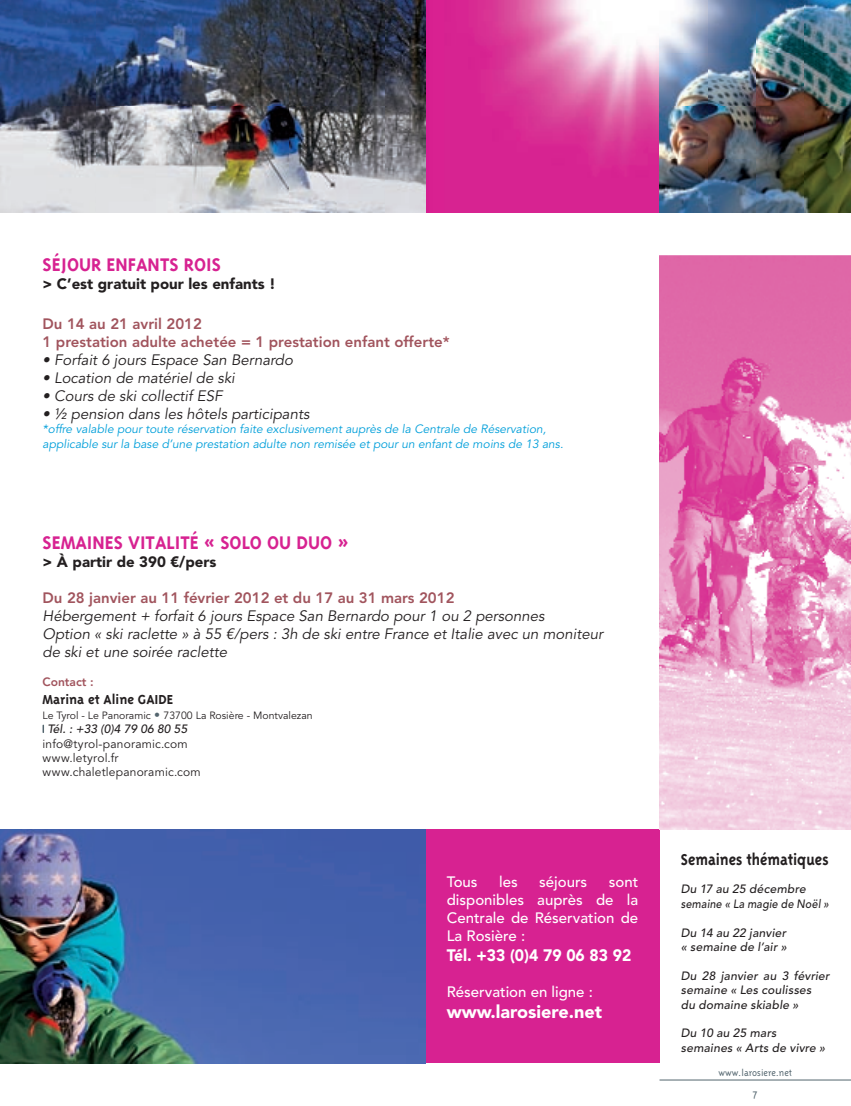
<style>
.page{position:relative;width:851px;height:1106px;background:#fff}
.page>*{position:absolute;margin:0;border:0;box-sizing:border-box;transform-origin:0 0}
.t1{font:700 21px "Triplex";color:#d72291}
.t2{font:700 18px "Triplex";letter-spacing:-.005em;color:#231f20;scale:.92 1}
.t3{font:900 18px "Avenir LT Std";color:#fff}
.t4{font:900 16.5px "Avenir LT Std";color:#fff;scale:.95 1}
.t5{font:italic 15px/18px "Avenir LT Std";color:#231f20}
.t6{font:800 15px/18px "Avenir LT Std";color:#a1545d}
.t7{font:500 15px/18px "Avenir LT Std";color:#fff;text-align:justify}
.t8{font:900 15px "Avenir LT Std";color:#231f20}
.t9{font:700 15px "Triplex";color:#231f20}
.t10{font:italic 12px/14.4px "Avenir LT Std";color:#009fda}
.t11{font:italic 500 12px/14.4px "Avenir LT Std";letter-spacing:.02em;color:#231f20}
.t12{font:12px/14.4px "Avenir LT Std";letter-spacing:.015em;color:#231f20}
.t13{font:italic 500 12px "Avenir LT Std";color:#231f20}
.t14{font:800 12px "Avenir LT Std";color:#a1545d}
.t15{font:300 12px "Triplex";color:#53656e}
.t16{font:10.5px "Avenir LT Std";color:#231f20}
.t17{font:300 10.5px "Triplex";color:#53656e}
.s1{font-size:12px;color:#53656e}
</style>
<div class="page">
<hr style="left:659px;top:1079px;width:191px;height:1px;background:#53656e">
<div style="left:425px;top:829px;width:234px;height:234px;background:#d72291"></div>
<img style="left:0;top:0;width:850px;height:213px">
<img style="left:0;top:829px;width:425px;height:234px">
<img style="left:659px;top:255px;width:191px;height:574px">
<img style="left:386px;top:204px;width:464px;height:9px">
<img style="left:659px;top:0;width:1px;height:204px">
<h1 class="t1" style="left:43px;top:253px;width:180px">SÉJOUR ENFANTS ROIS</h1>
<p class="t8" style="left:43px;top:275px;width:235px">&gt; C’est gratuit pour les enfants !</p>
<p class="t6" style="left:43px;top:315px;width:408px">Du 14 au 21 avril 2012<br>1 prestation adulte achetée = 1 prestation enfant offerte*</p>
<p class="t5" style="left:43px;top:351px;width:252px">• Forfait 6 jours Espace San Bernardo</p>
<p class="t5" style="left:43px;top:369px;width:194px">• Location de matériel de ski</p>
<p class="t5" style="left:43px;top:387px;width:181px">• Cours de ski collectif ESF</p>
<p class="t5" style="left:43px;top:405px;width:268px">• ½ pension dans les hôtels participants</p>
<p class="t10" style="left:43px;top:422px;width:522px">*offre valable pour toute réservation faite exclusivement auprès de la Centrale de Réservation, applicable sur la base d’une prestation adulte non remisée et pour un enfant de moins de 13 ans.</p>
<h1 class="t1" style="left:43px;top:531px;width:307px">SEMAINES VITALITÉ « SOLO OU DUO »</h1>
<p class="t8" style="left:43px;top:553px;width:175px">&gt; À partir de 390 €/pers</p>
<p class="t6" style="left:43px;top:589px;width:413px">Du 28 janvier au 11 février 2012 et du 17 au 31 mars 2012</p>
<p class="t5" style="left:43px;top:607px;width:562px">Hébergement + forfait 6 jours Espace San Bernardo pour 1 ou 2 personnes<br>Option « ski raclette » à 55 €/pers : 3h de ski entre France et Italie avec un moniteur de ski et une soirée raclette</p>
<p class="t14" style="left:43px;top:675px;width:53px">Contact :</p>
<p class="t9" style="left:43px;top:691px;width:132px">Marina et Aline GAIDE</p>
<p class="t16" style="left:43px;top:709px;width:271px">Le Tyrol - Le Panoramic <span class="s1">•</span> 73700 La Rosière - Montvalezan</p>
<p class="t13" style="left:47px;top:722px;width:141px">Tél. : +33 (0)4 79 06 80 55</p>
<p class="t12" style="left:43px;top:736px;width:160px">info@tyrol-panoramic.com www.letyrol.fr www.chaletlepanoramic.com</p>
<p class="t7" style="left:446px;top:872px;width:32px">Tous</p>
<p class="t7" style="left:499px;top:872px;width:20px">les</p>
<p class="t7" style="left:539px;top:872px;width:50px">séjours</p>
<p class="t7" style="left:446px;top:872px;width:193px;text-indent:162px">sont disponibles auprès de la Centrale de Réservation de La Rosière :</p>
<p class="t4" style="left:446px;top:944px;width:196px">Tél. +33 (0)4 79 06 83 92</p>
<p class="t7" style="left:446px;top:982px;width:148px">Réservation en ligne :</p>
<p class="t3" style="left:446px;top:1001px;width:157px">www.larosiere.net</p>
<p class="t2" style="left:680px;top:848px;width:162px">Semaines thématiques</p>
<p class="t11" style="left:680px;top:882px;width:150px">Du 17 au 25 décembre semaine « La magie de Noël »</p>
<p class="t11" style="left:680px;top:925px;width:107px">Du 14 au 22 janvier « semaine de l’air »</p>
<p class="t11" style="left:680px;top:968px;width:150px">Du 28 janvier au 3 février semaine « Les coulisses<br>du domaine skiable »</p>
<p class="t11" style="left:680px;top:1026px;width:146px">Du 10 au 25 mars semaines « Arts de vivre »</p>
<p class="t17" style="left:718px;top:1066px;width:75px">www.larosiere.net</p>
<p class="t15" style="left:752px;top:1087px;width:7px">7</p>
</div>
